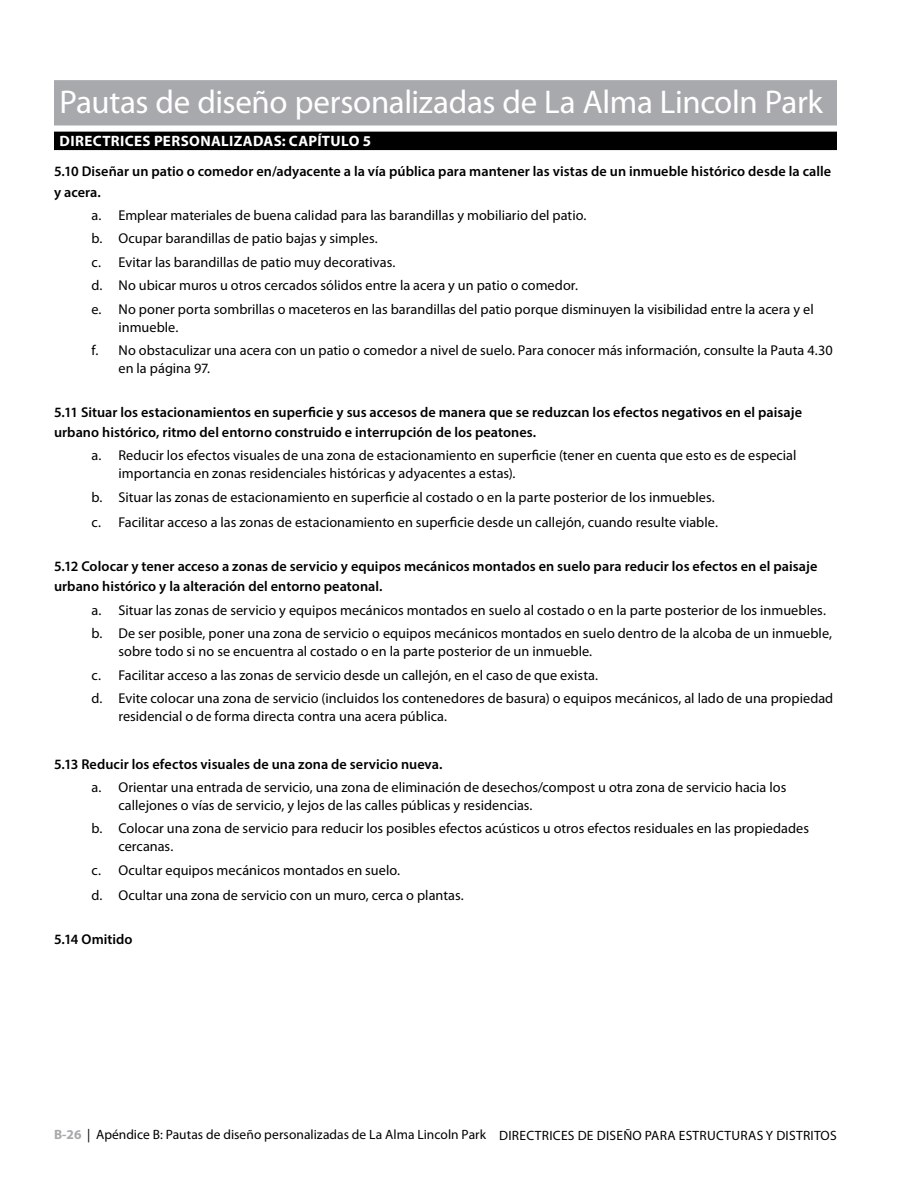
<style>
.page{position:relative;width:918px;height:1188px;background:#fff}
.page>*{position:absolute;margin:0;border:0;box-sizing:border-box;transform-origin:0 0}
.Head_1_-_Page_Titles{font:33px "Myriad Pro";letter-spacing:-.01em;color:#fff}
.Head_4_-_black_bar{font:700 15px "Myriad Pro";letter-spacing:.025em;color:#fff}
.la_alma_guidlene_bul{font:14.25px/18px "Myriad Pro";color:#000}
.la_Alma_guideline{font:600 14.25px/20.2px "Myriad Pro";letter-spacing:.005em;color:#000}
.t1{font:13.5px "Myriad Pro";letter-spacing:.01em;color:#000}
.s1{font-weight:700;color:#a7a9ac}
</style>
<div class="page">
<div style="left:54px;top:80px;width:783px;height:45px;background:#a7a9ac"></div>
<div style="left:54px;top:132px;width:783px;height:18px;background:#000"></div>
<h1 class="Head_1_-_Page_Titles" style="left:59px;top:82px;width:765px">Pautas de diseño personalizadas de La Alma Lincoln Park</h1>
<p class="Head_4_-_black_bar" style="left:60px;top:131px;width:313px">DIRECTRICES PERSONALIZADAS: CAPÍTULO 5</p>
<p class="la_Alma_guideline" style="left:54px;top:161px;width:779px">5.10 Diseñar un patio o comedor en/adyacente a la vía pública para mantener las vistas de un inmueble histórico desde la calle y acera.</p>
<p class="la_alma_guidlene_bul" style="left:92px;top:206px;width:496px">a. Emplear materiales de buena calidad para las barandillas y mobiliario del patio.</p>
<p class="la_alma_guidlene_bul" style="left:92px;top:229px;width:288px">b. Ocupar barandillas de patio bajas y simples.</p>
<p class="la_alma_guidlene_bul" style="left:92px;top:253px;width:305px">c. Evitar las barandillas de patio muy decorativas.</p>
<p class="la_alma_guidlene_bul" style="left:92px;top:276px;width:488px">d. No ubicar muros u otros cercados sólidos entre la acera y un patio o comedor.</p>
<p class="la_alma_guidlene_bul" style="left:119px;top:299px;width:697px;text-indent:-27px">e. No poner porta sombrillas o maceteros en las barandillas del patio porque disminuyen la visibilidad entre la acera y el inmueble.</p>
<p class="la_alma_guidlene_bul" style="left:119px;top:341px;width:716px;text-indent:-27px">f. No obstaculizar una acera con un patio o comedor a nivel de suelo. Para conocer más información, consulte la Pauta 4.30 en la página 97.</p>
<p class="la_Alma_guideline" style="left:54px;top:401px;width:750px">5.11 Situar los estacionamientos en superficie y sus accesos de manera que se reduzcan los efectos negativos en el paisaje urbano histórico, ritmo del entorno construido e interrupción de los peatones.</p>
<p class="la_alma_guidlene_bul" style="left:119px;top:446px;width:680px;text-indent:-27px">a. Reducir los efectos visuales de una zona de estacionamiento en superficie (tener en cuenta que esto es de especial importancia en zonas residenciales históricas y adyacentes a estas).</p>
<p class="la_alma_guidlene_bul" style="left:92px;top:488px;width:625px">b. Situar las zonas de estacionamiento en superficie al costado o en la parte posterior de los inmuebles.</p>
<p class="la_alma_guidlene_bul" style="left:92px;top:513px;width:628px">c. Facilitar acceso a las zonas de estacionamiento en superficie desde un callejón, cuando resulte viable.</p>
<p class="la_Alma_guideline" style="left:54px;top:556px;width:765px">5.12 Colocar y tener acceso a zonas de servicio y equipos mecánicos montados en suelo para reducir los efectos en el paisaje urbano histórico y la alteración del entorno peatonal.</p>
<p class="la_alma_guidlene_bul" style="left:92px;top:601px;width:736px">a. Situar las zonas de servicio y equipos mecánicos montados en suelo al costado o en la parte posterior de los inmuebles.</p>
<p class="la_alma_guidlene_bul" style="left:119px;top:624px;width:715px;text-indent:-27px">b. De ser posible, poner una zona de servicio o equipos mecánicos montados en suelo dentro de la alcoba de un inmueble, sobre todo si no se encuentra al costado o en la parte posterior de un inmueble.</p>
<p class="la_alma_guidlene_bul" style="left:92px;top:666px;width:508px">c. Facilitar acceso a las zonas de servicio desde un callejón, en el caso de que exista.</p>
<p class="la_alma_guidlene_bul" style="left:119px;top:689px;width:716px;text-indent:-27px">d. Evite colocar una zona de servicio (incluidos los contenedores de basura) o equipos mecánicos, al lado de una propiedad residencial o de forma directa contra una acera pública.</p>
<p class="la_Alma_guideline" style="left:54px;top:753px;width:390px">5.13 Reducir los efectos visuales de una zona de servicio nueva.</p>
<p class="la_alma_guidlene_bul" style="left:119px;top:778px;width:669px;text-indent:-27px">a. Orientar una entrada de servicio, una zona de eliminación de desechos/compost u otra zona de servicio hacia los callejones o vías de servicio, y lejos de las calles públicas y residencias.</p>
<p class="la_alma_guidlene_bul" style="left:119px;top:819px;width:692px;text-indent:-27px">b. Colocar una zona de servicio para reducir los posibles efectos acústicos u otros efectos residuales en las propiedades cercanas.</p>
<p class="la_alma_guidlene_bul" style="left:92px;top:861px;width:310px">c. Ocultar equipos mecánicos montados en suelo.</p>
<p class="la_alma_guidlene_bul" style="left:92px;top:886px;width:374px">d. Ocultar una zona de servicio con un muro, cerca o plantas.</p>
<p class="la_Alma_guideline" style="left:54px;top:929px;width:80px">5.14 Omitido</p>
<p class="t1" style="left:54px;top:1126px;width:784px"><span class="s1">B-26</span> | Apéndice B: Pautas de diseño personalizadas de La Alma Lincoln Park DIRECTRICES DE DISEÑO PARA ESTRUCTURAS Y DISTRITOS</p>
</div>
